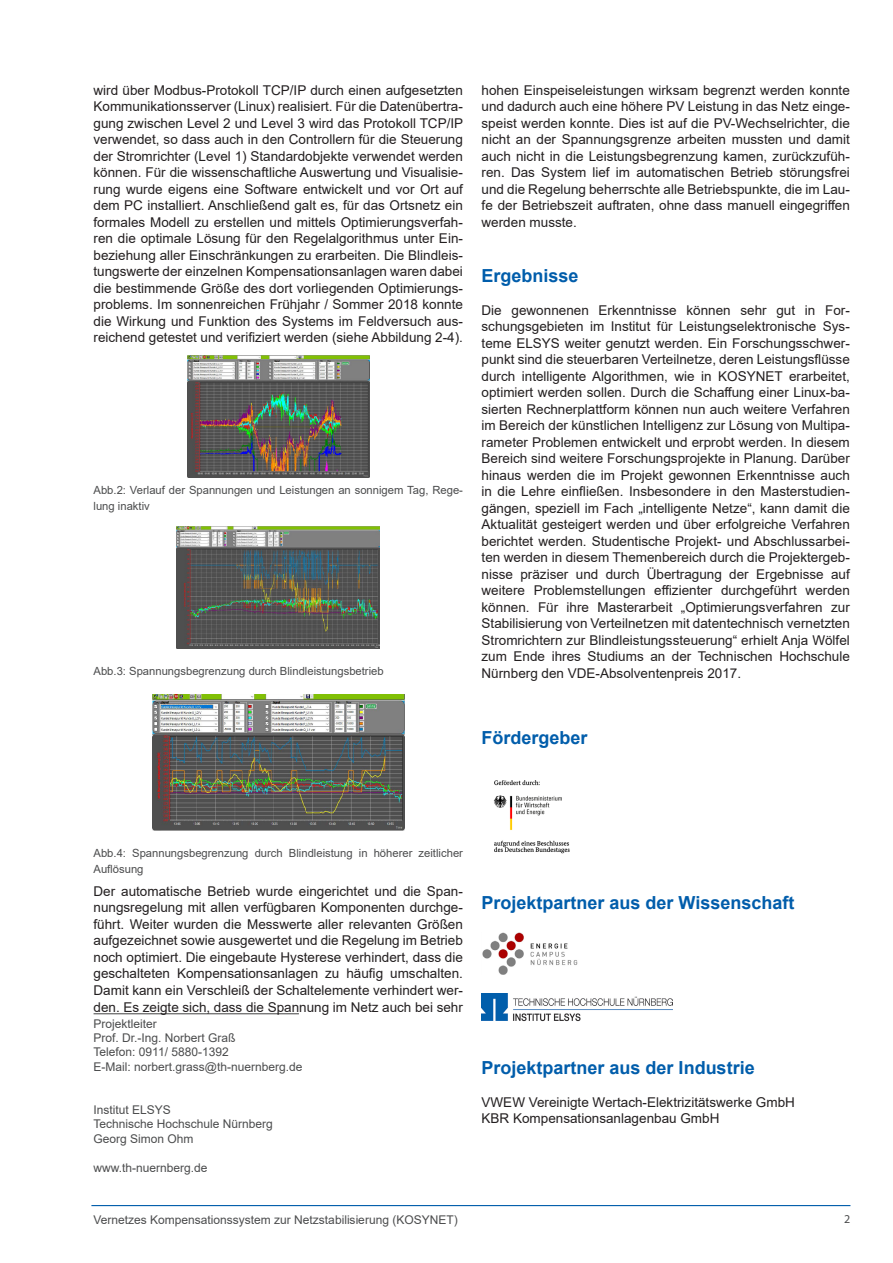
<style>
.page{position:relative;width:893px;height:1263px;background:#fff}
.page>*{position:absolute;margin:0;border:0;box-sizing:border-box;transform-origin:0 0}
.t1{font:700 18px "Arial";color:#015dab}
.t2{font:13.5px/16.5px "Arial";color:#231f20;text-align:justify}
.t3{font:12px/14.4px "Arial";color:#4b4c4d}
.t4{font:12px "Myriad Pro";color:#4b4c4d}
.t5{font:11.25px/16.5px "Arial";color:#4b4c4d}
</style>
<div class="page">
<hr style="left:91px;top:1205px;width:759px;height:1px;background:#015dab">
<hr style="left:94px;top:1013px;width:205px;height:1px;background:#000">
<img style="left:482px;top:933px;width:96px;height:42px">
<img style="left:482px;top:993px;width:191px;height:28px">
<img style="left:187px;top:356px;width:182px;height:122px">
<img style="left:177px;top:526px;width:203px;height:122px">
<img style="left:152px;top:694px;width:252px;height:136px">
<img style="left:493px;top:780px;width:77px;height:74px">
<p class="t2" style="left:94px;top:82px;width:371px">wird über Modbus-Protokoll TCP/IP durch einen aufgesetzten Kommunikationsserver (Linux) realisiert. Für die Datenübertra&shy;gung zwischen Level 2 und Level 3 wird das Protokoll TCP/IP verwendet, so dass auch in den Controllern für die Steuerung der Stromrichter (Level 1) Standardobjekte verwendet werden können. Für die wissenschaftliche Auswertung und Visualisie&shy;rung wurde eigens eine Software entwickelt und vor Ort auf dem PC installiert. Anschließend galt es, für das Ortsnetz ein formales Modell zu erstellen und mittels Optimierungsverfah&shy;ren die optimale Lösung für den Regelalgorithmus unter Ein&shy;beziehung aller Einschränkungen zu erarbeiten. Die Blindleis&shy;tungswerte der einzelnen Kompensationsanlagen waren dabei die bestimmende Größe des dort vorliegenden Optimierungs&shy;problems. Im sonnenreichen Frühjahr / Sommer 2018 konnte die Wirkung und Funktion des Systems im Feldversuch aus&shy;reichend getestet und verifiziert werden (siehe Abbildung 2-4).</p>
<p class="t5" style="left:94px;top:482px;width:371px">Abb.2: Verlauf der Spannungen und Leistungen an sonnigem Tag, Rege&shy;lung inaktiv</p>
<p class="t5" style="left:94px;top:663px;width:292px">Abb.3: Spannungsbegrenzung durch Blindleistungsbetrieb</p>
<p class="t2" style="left:482px;top:82px;width:370px">hohen Einspeiseleistungen wirksam begrenzt werden konnte und dadurch auch eine höhere PV Leistung in das Netz einge&shy;speist werden konnte. Dies ist auf die PV-Wechselrichter, die nicht an der Spannungsgrenze arbeiten mussten und damit auch nicht in die Leistungsbegrenzung kamen, zurückzufüh&shy;ren. Das System lief im automatischen Betrieb störungsfrei und die Regelung beherrschte alle Betriebspunkte, die im Lau&shy;fe der Betriebszeit auftraten, ohne dass manuell eingegriffen werden musste.</p>
<p class="t1" style="left:482px;top:262px;width:99px">Ergebnisse</p>
<p class="t2" style="left:482px;top:301px;width:370px">Die gewonnenen Erkenntnisse können sehr gut in For&shy;schungsgebieten im Institut für Leistungselektronische Sys&shy;teme ELSYS weiter genutzt werden. Ein Forschungsschwer&shy;punkt sind die steuerbaren Verteilnetze, deren Leistungsflüsse durch intelligente Algorithmen, wie in KOSYNET erarbeitet, optimiert werden sollen. Durch die Schaffung einer Linux-ba&shy;sierten Rechnerplattform können nun auch weitere Verfahren im Bereich der künstlichen Intelligenz zur Lösung von Multipa&shy;rameter Problemen entwickelt und erprobt werden. In diesem Bereich sind weitere Forschungsprojekte in Planung. Darüber hinaus werden die im Projekt gewonnen Erkenntnisse auch in die Lehre einfließen. Insbesondere in den Masterstudien&shy;gängen, speziell im Fach „intelligente Netze“, kann damit die Aktualität gesteigert werden und über erfolgreiche Verfahren berichtet werden. Studentische Projekt- und Abschlussarbei&shy;ten werden in diesem Themenbereich durch die Projektergeb&shy;nisse präziser und durch Übertragung der Ergebnisse auf weitere Problemstellungen effizienter durchgeführt werden können. Für ihre Masterarbeit „Optimierungsverfahren zur Stabilisierung von Verteilnetzen mit datentechnisch vernetzten Stromrichtern zur Blindleistungssteuerung“ erhielt Anja Wölfel zum Ende ihres Studiums an der Technischen Hochschule Nürnberg den VDE-Absolventenpreis 2017.</p>
<p class="t1" style="left:482px;top:724px;width:108px">Fördergeber</p>
<p class="t5" style="left:94px;top:845px;width:371px">Abb.4: Spannungsbegrenzung durch Blindleistung in höherer zeitlicher<br>Auflösung</p>
<p class="t2" style="left:94px;top:883px;width:371px">Der automatische Betrieb wurde eingerichtet und die Span&shy;nungsregelung mit allen verfügbaren Komponenten durchge&shy;führt. Weiter wurden die Messwerte aller relevanten Größen aufgezeichnet sowie ausgewertet und die Regelung im Betrieb</p>
<p class="t2" style="left:94px;top:949px;width:371px">noch optimiert. Die eingebaute Hysterese verhindert, dass die geschalteten Kompensationsanlagen zu häufig umschalten.<br>Damit kann ein Verschleiß der Schaltelemente verhindert wer&shy;den. Es zeigte sich, dass die Spannung im Netz auch bei sehr</p>
<p class="t3" style="left:94px;top:1016px;width:210px">Projektleiter<br>Prof. Dr.-Ing. Norbert Graß<br>Telefon: 0911/ 5880-1392<br>E-Mail: norbert.grass@th-nuernberg.de</p>
<p class="t3" style="left:94px;top:1102px;width:181px">Institut ELSYS<br>Technische Hochschule Nürnberg<br>Georg Simon Ohm</p>
<p class="t3" style="left:94px;top:1160px;width:116px">www.th-nuernberg.de</p>
<p class="t1" style="left:482px;top:889px;width:314px">Projektpartner aus der Wissenschaft</p>
<p class="t1" style="left:482px;top:1054px;width:275px">Projektpartner aus der Industrie</p>
<p class="t2" style="left:482px;top:1093px;width:315px">VWEW Vereinigte Wertach-Elektrizitätswerke GmbH</p>
<p class="t2" style="left:482px;top:1110px;width:239px">KBR Kompensationsanlagenbau GmbH</p>
<p class="t3" style="left:94px;top:1212px;width:366px">Vernetzes Kompensationssystem zur Netzstabilisierung (KOSYNET)</p>
<p class="t4" style="left:844px;top:1211px;width:8px">2</p>
</div>
